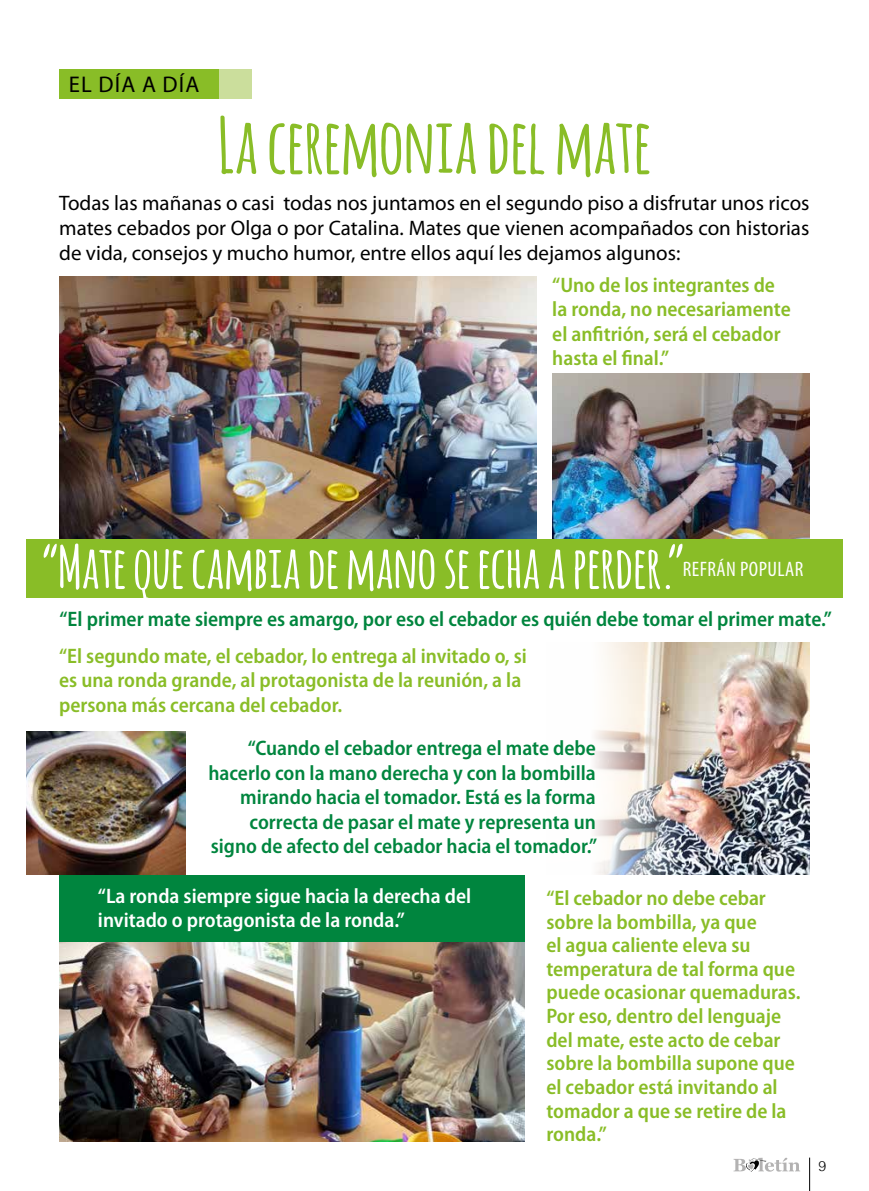
<style>
.page{position:relative;width:869px;height:1191px;background:#fff}
.page>*{position:absolute;margin:0;border:0;box-sizing:border-box;transform-origin:0 0}
.t1{font:700 75.25px "Amatic";letter-spacing:.01em;color:#89bd27}
.t2{font:700 57.75px "Amatic";letter-spacing:.01em;color:#fff}
.t3{font:22.75px "Myriad Pro";letter-spacing:.05em;color:#000}
.t4{font:600 semi-condensed 21px/23.6px "Myriad Pro";color:#89bd27}
.t5{font:600 semi-condensed 21px/24.5px "Myriad Pro";color:#00853e;text-align:right}
.t6{font:21px/24.5px "Myriad Pro";color:#000;text-align:justify}
.t7{font:600 semi-condensed 21px/24.5px "Myriad Pro";color:#fff}
.t8{font:condensed 21px "Myriad Pro";letter-spacing:.02em;color:#fff}
.t9{font:300 14px "Helvetica";color:#000}
</style>
<div class="page">
<hr style="left:809px;top:1157px;width:1px;height:34px;background:#000">
<svg style="left:733px;top:1157px;width:66px;height:14px"></svg>
<div style="left:219px;top:69px;width:33px;height:30px;background:#cbde9c"></div>
<div style="left:60px;top:69px;width:159px;height:30px;background:#89bd27"></div>
<img style="left:60px;top:941px;width:464px;height:200px">
<img style="left:594px;top:643px;width:215px;height:232px">
<img style="left:552px;top:374px;width:257px;height:165px">
<img style="left:59px;top:276px;width:477px;height:263px">
<img style="left:26px;top:731px;width:159px;height:144px">
<div style="left:26px;top:539px;width:816px;height:58px;background:#89bd27"></div>
<div style="left:59px;top:875px;width:465px;height:66px;background:#00853e"></div>
<p class="t3" style="left:69px;top:70px;width:132px">EL DÍA A DÍA</p>
<h1 class="t1" style="left:218px;top:92px;width:433px">La ceremonia del mate</h1>
<p class="t6" style="left:59px;top:191px;width:751px">Todas las mañanas o casi todas nos juntamos en el segundo piso a disfrutar unos ricos mates cebados por Olga o por Catalina. Mates que vienen acompañados con historias de vida, consejos y mucho humor, entre ellos aquí les dejamos algunos:</p>
<p class="t4" style="left:552px;top:273px;width:240px;line-height:24.5px">“Uno de los integrantes de la ronda, no necesariamente el anfitrión, será el cebador hasta el final.”</p>
<h2 class="t2" style="left:42px;top:526px;width:642px">“Mate que cambia de mano se echa a perder.”</h2>
<p class="t8" style="left:682px;top:558px;width:122px">REFRÁN POPULAR</p>
<p class="t5" style="left:60px;top:607px;width:773px">“El primer mate siempre es amargo, por eso el cebador es quién debe tomar el primer mate.”</p>
<p class="t4" style="left:59px;top:644px;width:469px;line-height:24.5px">“El segundo mate, el cebador, lo entrega al invitado o, si es una ronda grande, al protagonista de la reunión, a la persona más cercana del cebador.</p>
<p class="t5" style="left:208px;top:736px;width:390px">“Cuando el cebador entrega el mate debe hacerlo con la mano derecha y con la bombilla mirando hacia el tomador. Está es la forma correcta de pasar el mate y representa un signo de afecto del cebador hacia el tomador.”</p>
<p class="t4" style="left:546px;top:886px;width:255px">“El cebador no debe cebar sobre la bombilla, ya que<br>el agua caliente eleva su temperatura de tal forma que puede ocasionar quemaduras.<br>Por eso, dentro del lenguaje del mate, este acto de cebar sobre la bombilla supone que el cebador está invitando al tomador a que se retire de la ronda.”</p>
<p class="t7" style="left:98px;top:883px;width:374px">“La ronda siempre sigue hacia la derecha del invitado o protagonista de la ronda.”</p>
<p class="t9" style="left:818px;top:1157px;width:9px">9</p>
</div>
